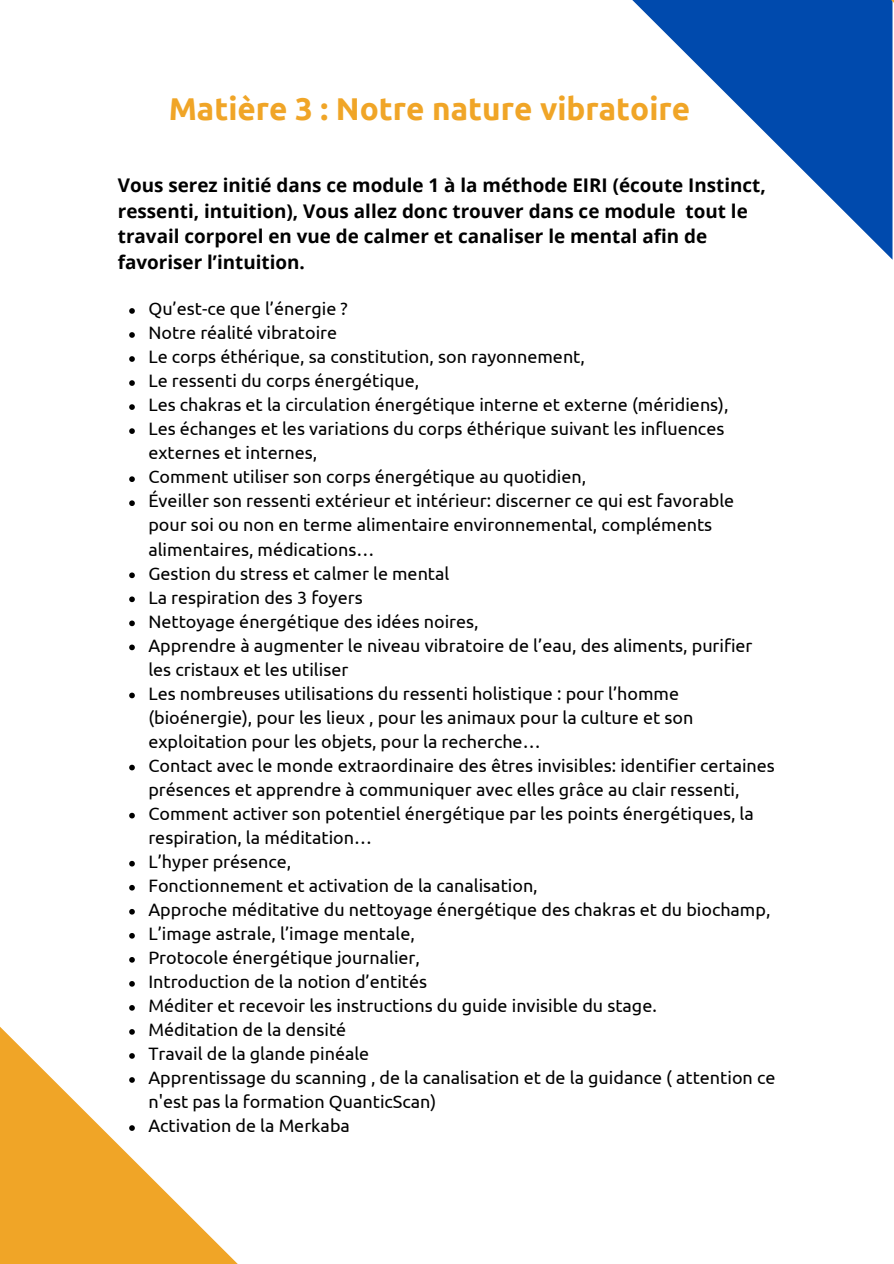
<style>
.page{position:relative;width:894px;height:1264px;background:#fff}
.page>*{position:absolute;margin:0;border:0;box-sizing:border-box;transform-origin:0 0}
.t1{font:700 31.5px "Ubuntu";color:#f0a527}
.t2{font:700 18.9px/25.5px "Open Sans";color:#000}
.t3{font:18px/24px "Ubuntu";color:#000}
</style>
<div class="page">
<svg style="left:129px;top:308px;width:6px;height:6px"></svg>
<svg style="left:129px;top:332px;width:6px;height:6px"></svg>
<svg style="left:129px;top:356px;width:6px;height:6px"></svg>
<svg style="left:129px;top:380px;width:6px;height:6px"></svg>
<svg style="left:129px;top:404px;width:6px;height:6px"></svg>
<svg style="left:129px;top:428px;width:6px;height:6px"></svg>
<svg style="left:129px;top:476px;width:6px;height:6px"></svg>
<svg style="left:129px;top:500px;width:6px;height:6px"></svg>
<svg style="left:129px;top:572px;width:6px;height:6px"></svg>
<svg style="left:129px;top:596px;width:6px;height:6px"></svg>
<svg style="left:129px;top:620px;width:6px;height:6px"></svg>
<svg style="left:129px;top:644px;width:6px;height:6px"></svg>
<svg style="left:129px;top:692px;width:6px;height:6px"></svg>
<svg style="left:129px;top:764px;width:6px;height:6px"></svg>
<svg style="left:129px;top:812px;width:6px;height:6px"></svg>
<svg style="left:632px;top:0;width:260px;height:259px"></svg>
<svg style="left:822px;top:0;width:71px;height:247px;background:#195bb5"></svg>
<svg style="left:0;top:860px;width:237px;height:403px"></svg>
<p class="t1" style="left:169px;top:90px;width:523px">Matière 3 : Notre nature vibratoire</p>
<h1 class="t2" style="left:118px;top:172px;width:649px">Vous serez initié dans ce module 1 à la méthode EIRI (écoute Instinct, ressenti, intuition), Vous allez donc trouver dans ce module tout le travail corporel en vue de calmer et canaliser le mental afin de favoriser l’intuition.</h1>
<h2 class="t3" style="left:148px;top:296px;width:201px">Qu’est-ce que l’énergie ?</h2>
<p class="t3" style="left:148px;top:320px;width:190px">Notre réalité vibratoire</p>
<p class="t3" style="left:148px;top:344px;width:438px">Le corps éthérique, sa constitution, son rayonnement,</p>
<p class="t3" style="left:148px;top:368px;width:272px">Le ressenti du corps énergétique,</p>
<p class="t3" style="left:148px;top:392px;width:581px">Les chakras et la circulation énergétique interne et externe (méridiens),</p>
<p class="t3" style="left:148px;top:416px;width:577px">Les échanges et les variations du corps éthérique suivant les influences externes et internes,</p>
<p class="t3" style="left:148px;top:464px;width:439px">Comment utiliser son corps énergétique au quotidien,</p>
<p class="t3" style="left:148px;top:489px;width:587px">Éveiller son ressenti extérieur et intérieur: discerner ce qui est favorable pour soi ou non en terme alimentaire environnemental, compléments alimentaires, médications…</p>
<p class="t3" style="left:148px;top:561px;width:302px">Gestion du stress et calmer le mental</p>
<p class="t3" style="left:148px;top:585px;width:216px">La respiration des 3 foyers</p>
<p class="t3" style="left:148px;top:609px;width:331px">Nettoyage énergétique des idées noires,</p>
<p class="t3" style="left:148px;top:633px;width:605px">Apprendre à augmenter le niveau vibratoire de l’eau, des aliments, purifier les cristaux et les utiliser</p>
<p class="t3" style="left:148px;top:681px;width:546px">Les nombreuses utilisations du ressenti holistique : pour l’homme (bioénergie), pour les lieux , pour les animaux pour la culture et son exploitation pour les objets, pour la recherche…</p>
<p class="t3" style="left:148px;top:753px;width:628px">Contact avec le monde extraordinaire des êtres invisibles: identifier certaines présences et apprendre à communiquer avec elles grâce au clair ressenti,</p>
<p class="t3" style="left:148px;top:801px;width:606px">Comment activer son potentiel énergétique par les points énergétiques, la respiration, la méditation…</p>
<p class="t3" style="left:148px;top:849px;width:144px">L’hyper présence,</p>
<p class="t3" style="left:148px;top:873px;width:391px">Fonctionnement et activation de la canalisation,</p>
<p class="t3" style="left:148px;top:897px;width:623px">Approche méditative du nettoyage énergétique des chakras et du biochamp,</p>
<p class="t3" style="left:148px;top:921px;width:268px">L’image astrale, l’image mentale,</p>
<p class="t3" style="left:148px;top:945px;width:273px">Protocole énergétique journalier,</p>
<p class="t3" style="left:148px;top:969px;width:280px">Introduction de la notion d’entités</p>
<p class="t3" style="left:148px;top:993px;width:509px">Méditer et recevoir les instructions du guide invisible du stage.</p>
<p class="t3" style="left:148px;top:1017px;width:199px">Méditation de la densité</p>
<p class="t3" style="left:148px;top:1041px;width:222px">Travail de la glande pinéale</p>
<p class="t3" style="left:148px;top:1065px;width:628px">Apprentissage du scanning , de la canalisation et de la guidance ( attention ce n'est pas la formation QuanticScan)</p>
<p class="t3" style="left:148px;top:1113px;width:203px">Activation de la Merkaba</p>
</div>
